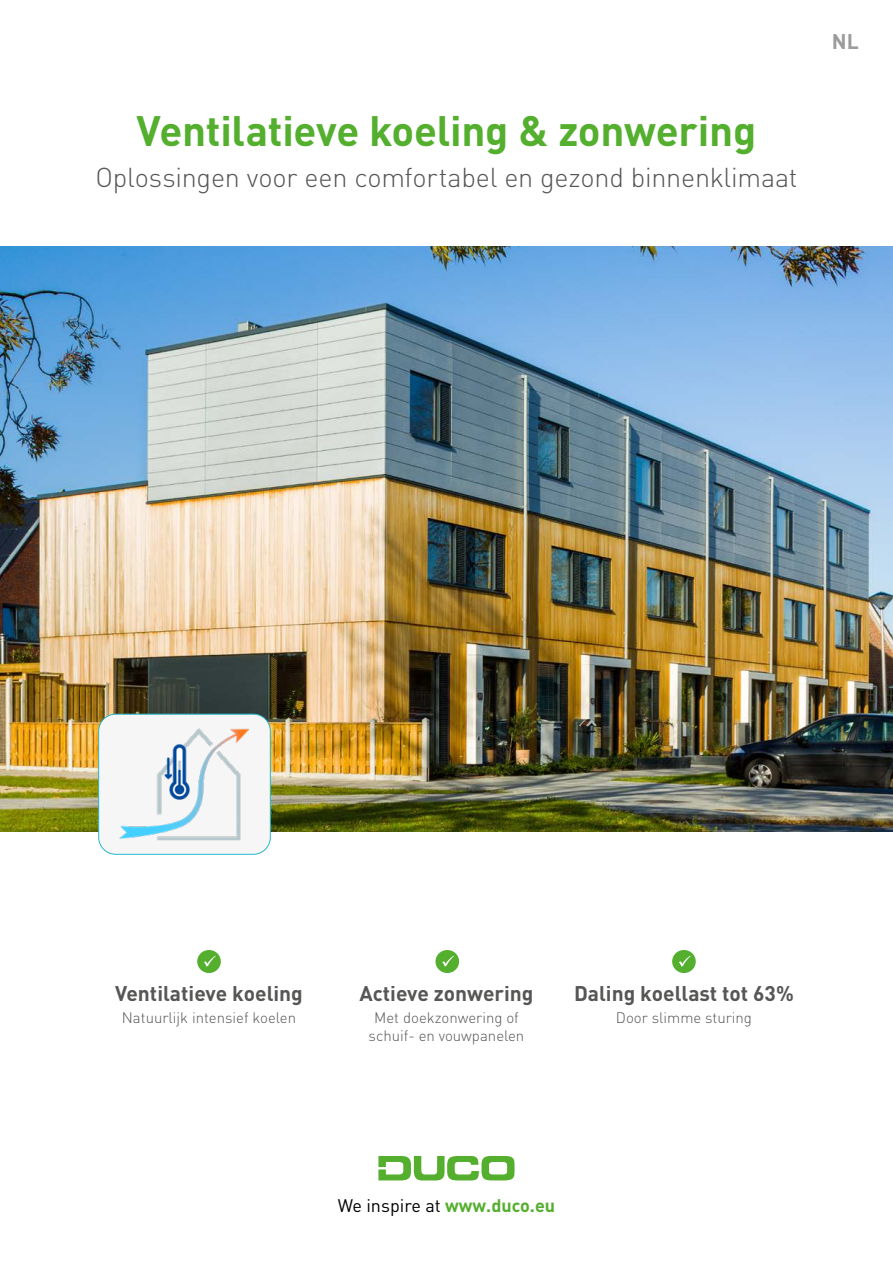
<style>
.page{position:relative;width:893px;height:1263px;background:#fff}
.page>*{position:absolute;margin:0;border:0;box-sizing:border-box;transform-origin:0 0}
.t1{font:700 42px "DINOT";letter-spacing:-.01em;color:#54af2e}
.t2{font:300 27px "DINOT";letter-spacing:-.01em;color:#565655}
.t3{font:700 21px "DINOT";color:#565655}
.t4{font:700 21px "DINOT";color:#9c9c9d}
.t5{font:18px "DINOT";color:#000}
.t6{font:300 15px/18px "DINOT";color:#565655;text-align:center}
.s1{font-weight:700;color:#54af2e}
</style>
<div class="page">
<img style="left:0;top:247px;width:893px;height:584px">
<svg style="left:378px;top:1156px;width:137px;height:25px"></svg>
<div style="left:435px;top:950px;width:24px;height:23px;background:#54af2e;border-radius:50%"></div>
<svg style="left:442px;top:956px;width:12px;height:11px"></svg>
<div style="left:672px;top:950px;width:24px;height:23px;background:#54af2e;border-radius:50%"></div>
<svg style="left:679px;top:956px;width:12px;height:11px"></svg>
<div style="left:197px;top:950px;width:24px;height:23px;background:#54af2e;border-radius:50%"></div>
<svg style="left:204px;top:956px;width:12px;height:11px"></svg>
<div style="left:99px;top:714px;width:171px;height:140px;background:#f6f6f6;border-radius:17px"></div>
<img style="left:119px;top:728px;width:130px;height:112px">
<div style="left:98px;top:714px;width:173px;height:141px;border:1px solid #24b8cd;border-radius:17px"></div>
<h1 class="t1" style="left:137px;top:102px;width:621px">Ventilatieve koeling &amp; zonwering</h1>
<h2 class="t2" style="left:95px;top:159px;width:704px">Oplossingen voor een comfortabel en gezond binnenklimaat</h2>
<h3 class="t4" style="left:832px;top:27px;width:29px">NL</h3>
<h3 class="t3" style="left:115px;top:979px;width:189px">Ventilatieve koeling</h3>
<p class="t6" style="left:122px;top:1008px;width:176px">Natuurlijk intensief koelen</p>
<h3 class="t3" style="left:359px;top:979px;width:176px">Actieve zonwering</h3>
<p class="t6" style="left:369px;top:1008px;width:157px">Met doekzonwering of schuif- en vouwpanelen</p>
<h3 class="t3" style="left:574px;top:979px;width:221px">Daling koellast tot 63%</h3>
<p class="t6" style="left:616px;top:1008px;width:138px">Door slimme sturing</p>
<p class="t5" style="left:338px;top:1193px;width:219px">We inspire at <span class="s1">www.duco.eu</span></p>
</div>
